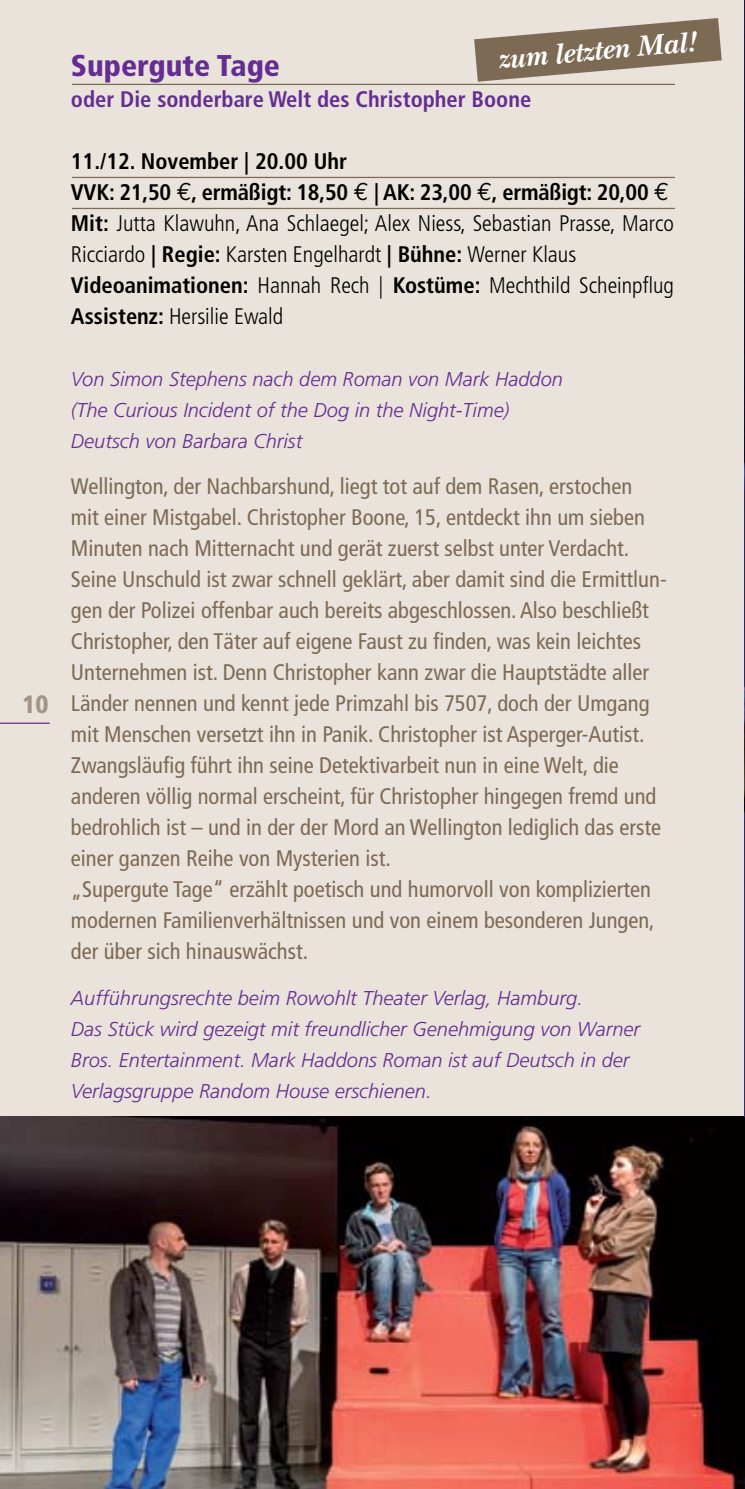
<style>
.page{position:relative;width:745px;height:1489px;background:#fff}
.page>*{position:absolute;margin:0;border:0;box-sizing:border-box;transform-origin:0 0}
.t1{font:italic 700 30px "New Baskerville";color:#fff}
.t2{font:900 condensed 30px "Frutiger";color:#642d91}
.t3{font:900 condensed 25px "Frutiger";color:#a19589}
.t4{font:condensed 22.5px/31px "Frutiger";color:#7d6a55}
.t5{font:300 condensed 22.5px/31px "Frutiger";color:#000}
.t6{font:700 condensed 22.5px "Frutiger";color:#642d91}
.t7{font:italic 300 20px/31px "Frutiger";color:#642d91}
.s1{font-weight:700}
.s2{font-family:"Euro Mono";font-weight:400;font-stretch:normal;font-size:25px}
</style>
<div class="page">
<div style="left:0;top:0;width:744px;height:1488px;background:#e9e3db"></div>
<hr style="left:72px;top:84px;width:602px;height:1px;background:#7d6a55">
<hr style="left:72px;top:177px;width:602px;height:1px;background:#7d6a55">
<hr style="left:72px;top:208px;width:602px;height:1px;background:#7d6a55">
<img style="left:0;top:1116px;width:744px;height:372px">
<img style="left:744px;top:0;width:1px;height:1116px">
<hr style="left:0;top:722px;width:50px;height:1px;background:#642d91">
<svg style="left:474px;top:18px;width:247px;height:64px"></svg>
<p class="t3" style="left:22px;top:689px;width:28px">10</p>
<h1 class="t1" style="left:496px;top:42px;width:200px;rotate:-5deg">zum letzten Mal!</h1>
<h1 class="t2" style="left:71px;top:47px;width:210px">Supergute Tage</h1>
<p class="t6" style="left:71px;top:86px;width:461px">oder Die sonderbare Welt des Christopher Boone</p>
<p class="t5" style="left:71px;top:146px;width:604px"><span class="s1">11./12. November | 20.00 Uhr<br>VVK: 21,50</span> <span class="s2">€</span><span class="s1">, ermäßigt: 18,50</span> <span class="s2">€</span> <span class="s1">| AK: 23,00</span> <span class="s2">€</span><span class="s1">, ermäßigt: 20,00</span> <span class="s2">€ </span><span class="s1">Mit:</span> Jutta Klawuhn, Ana Schlaegel; Alex Niess, Sebastian Prasse, Marco Ricciardo <span class="s1">| Regie:</span> Karsten Engelhardt <span class="s1">| Bühne:</span> Werner Klaus <span class="s1">Videoanimationen:</span> Hannah Rech | <span class="s1">Kostüme:</span> Mechthild Scheinpflug <span class="s1">Assistenz:</span> Hersilie Ewald</p>
<p class="t7" style="left:71px;top:364px;width:493px">Von Simon Stephens nach dem Roman von Mark Haddon (The Curious Incident of the Dog in the Night-Time)<br>Deutsch von Barbara Christ</p>
<p class="t4" style="left:71px;top:471px;width:597px">Wellington, der Nachbarshund, liegt tot auf dem Rasen, erstochen<br>mit einer Mistgabel. Christopher Boone, 15, entdeckt ihn um sieben Minuten nach Mitternacht und gerät zuerst selbst unter Verdacht.<br>Seine Unschuld ist zwar schnell geklärt, aber damit sind die Ermittlun&shy;gen der Polizei offenbar auch bereits abgeschlossen. Also beschließt Christopher, den Täter auf eigene Faust zu finden, was kein leichtes Unternehmen ist. Denn Christopher kann zwar die Hauptstädte aller Länder nennen und kennt jede Primzahl bis 7507, doch der Umgang mit Menschen versetzt ihn in Panik. Christopher ist Asperger-Autist.<br>Zwangsläufig führt ihn seine Detektivarbeit nun in eine Welt, die anderen völlig normal erscheint, für Christopher hingegen fremd und bedrohlich ist – und in der der Mord an Wellington lediglich das erste einer ganzen Reihe von Mysterien ist.<br>„Supergute Tage“ erzählt poetisch und humorvoll von komplizierten modernen Familienverhältnissen und von einem besonderen Jungen, der über sich hinauswächst.</p>
<p class="t7" style="left:71px;top:983px;width:570px">Aufführungsrechte beim Rowohlt Theater Verlag, Hamburg.<br>Das Stück wird gezeigt mit freundlicher Genehmigung von Warner Bros. Entertainment. Mark Haddons Roman ist auf Deutsch in der Verlagsgruppe Random House erschienen.</p>
</div>
